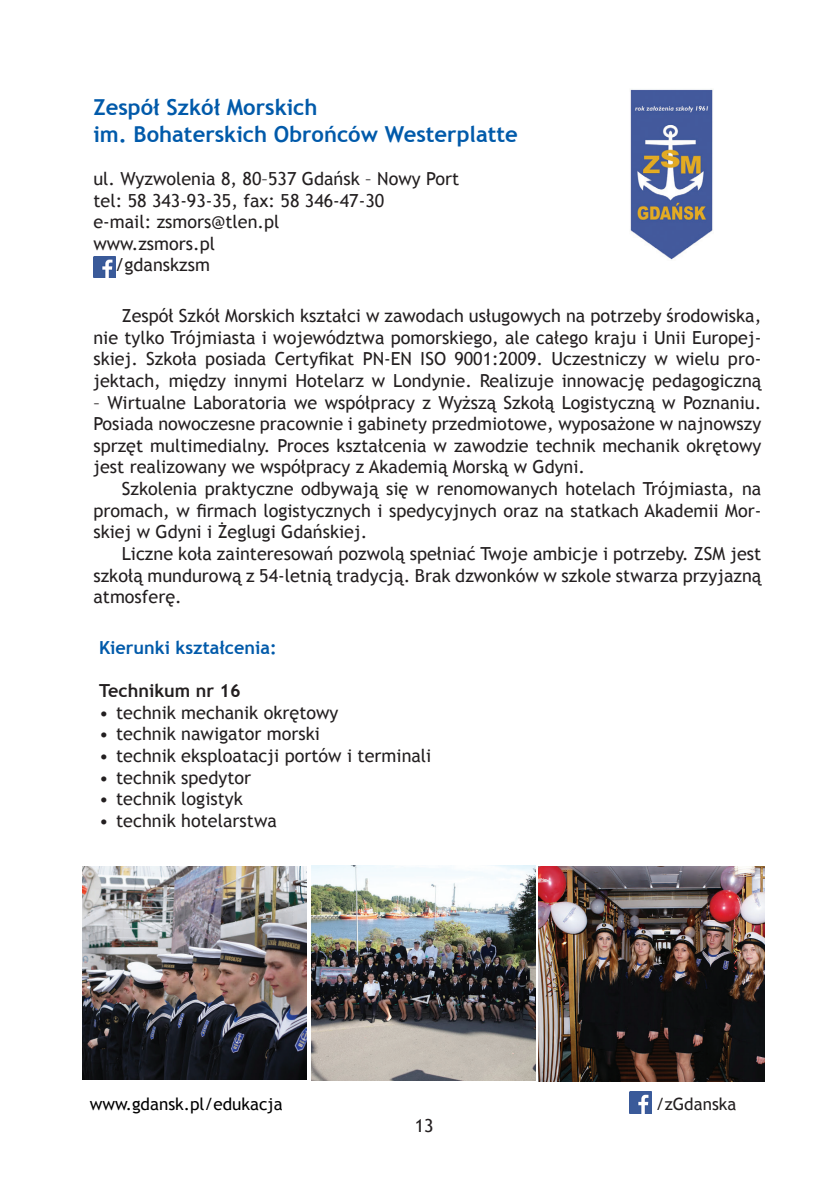
<style>
.page{position:relative;width:840px;height:1191px;background:#fff}
.page>*{position:absolute;margin:0;border:0;box-sizing:border-box;transform-origin:0 0}
.t1{font:700 22px/26.4px "Trebuchet MS";color:#015aaa}
.t2{font:18px/21.6px "Trebuchet MS";color:#231f20;text-align:justify}
.t3{font:700 18px "Trebuchet MS";color:#015aaa}
.t4{font:700 18px "Trebuchet MS";color:#231f20}
.t5{font:17px "Trebuchet MS";color:#000}
.t6{font:17px "Trebuchet MS";color:#231f20}
</style>
<div class="page">
<img style="left:630px;top:89px;width:83px;height:171px">
<img style="left:83px;top:866px;width:224px;height:213px">
<img style="left:311px;top:865px;width:224px;height:215px">
<img style="left:538px;top:866px;width:226px;height:215px">
<img style="left:629px;top:1091px;width:22px;height:22px">
<img style="left:94px;top:256px;width:21px;height:22px">
<p class="t1" style="left:93px;top:94px;width:425px">Zespół Szkół Morskich<br>im. Bohaterskich Obrońców Westerplatte</p>
<p class="t2" style="left:93px;top:168px;width:367px">ul. Wyzwolenia 8, 80–537 Gdańsk – Nowy Port</p>
<p class="t2" style="left:93px;top:190px;width:292px">tel: 58 343-93-35, fax: 58 346-47-30</p>
<p class="t2" style="left:93px;top:211px;width:187px">e-mail: zsmors@tlen.pl</p>
<p class="t2" style="left:93px;top:233px;width:123px">www.zsmors.pl</p>
<p class="t2" style="left:115px;top:254px;width:96px">/gdanskzsm</p>
<p class="t2" style="left:93px;top:305px;width:669px;text-indent:28px">Zespół Szkół Morskich kształci w zawodach usługowych na potrzeby środowiska, nie tylko Trójmiasta i województwa pomorskiego, ale całego kraju i Unii Europej&shy;skiej. Szkoła posiada Certyfikat PN-EN ISO 9001:2009. Uczestniczy w wielu pro&shy;jektach, między innymi Hotelarz w Londynie. Realizuje innowację pedagogiczną</p>
<p class="t2" style="left:93px;top:392px;width:669px">– Wirtualne Laboratoria we współpracy z Wyższą Szkołą Logistyczną w Poznaniu.<br>Posiada nowoczesne pracownie i gabinety przedmiotowe, wyposażone w najnowszy sprzęt multimedialny. Proces kształcenia w zawodzie technik mechanik okrętowy jest realizowany we współpracy z Akademią Morską w Gdyni.</p>
<p class="t2" style="left:93px;top:478px;width:669px;text-indent:28px">Szkolenia praktyczne odbywają się w renomowanych hotelach Trójmiasta, na promach, w firmach logistycznych i spedycyjnych oraz na statkach Akademii Mor&shy;skiej w Gdyni i Żeglugi Gdańskiej.</p>
<p class="t2" style="left:93px;top:543px;width:669px;text-indent:28px">Liczne koła zainteresowań pozwolą spełniać Twoje ambicje i potrzeby. ZSM jest szkołą mundurową z 54-letnią tradycją. Brak dzwonków w szkole stwarza przyjazną atmosferę.</p>
<p class="t3" style="left:99px;top:636px;width:179px">Kierunki kształcenia:</p>
<p class="t4" style="left:99px;top:679px;width:143px">Technikum nr 16</p>
<p class="t2" style="left:99px;top:702px;width:241px">• technik mechanik okrętowy</p>
<p class="t2" style="left:99px;top:723px;width:222px">• technik nawigator morski</p>
<p class="t2" style="left:99px;top:745px;width:333px">• technik eksploatacji portów i terminali</p>
<p class="t2" style="left:99px;top:766px;width:153px">• technik spedytor</p>
<p class="t2" style="left:99px;top:788px;width:145px">• technik logistyk</p>
<p class="t2" style="left:99px;top:810px;width:179px">• technik hotelarstwa</p>
<p class="t5" style="left:90px;top:1094px;width:194px">www.gdansk.pl/edukacja</p>
<p class="t6" style="left:655px;top:1094px;width:82px">/zGdanska</p>
<p class="t2" style="left:414px;top:1115px;width:20px">13</p>
</div>
